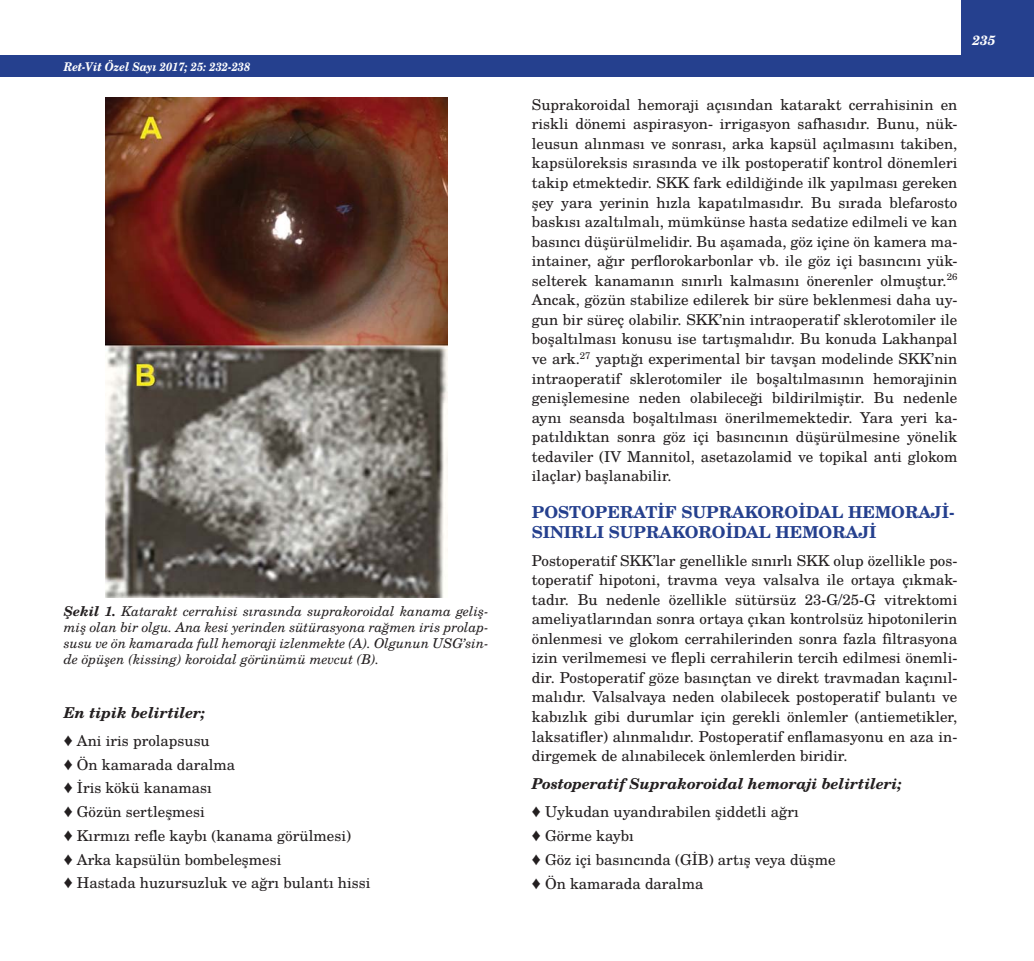
<style>
.page{position:relative;width:1034px;height:961px;background:#fff}
.page>*{position:absolute;margin:0;border:0;box-sizing:border-box;transform-origin:0 0}
.t1{font:700 16.5px/19.5px "Te X Gyre Schola";color:#25408e}
.t2{font:15px/19.5px "Te X Gyre Schola";color:#231f20}
.t3{font:italic 700 15px/28px "Te X Gyre Schola";color:#231f20}
.t4{font:italic 13.5px/16.2px "Te X Gyre Schola";color:#231f20;text-align:justify}
.t5{font:italic 700 13.5px "Te X Gyre Schola";color:#fff}
.t6{font:italic 700 12px "Te X Gyre Schola";color:#fff;scale:.9 1}
.s1{font-weight:700}
.s2{font-weight:400;font-style:normal}
</style>
<div class="page">
<div style="left:961px;top:0;width:72px;height:77px;background:#25408e"></div>
<div style="left:0;top:55px;width:1033px;height:22px;background:#25408e"></div>
<img style="left:105px;top:98px;width:342px;height:500px">
<p class="t6" style="left:64px;top:61px;width:209px">Ret-Vit Özel Sayı 2017; 25: 232-238</p>
<p class="t4" style="left:64px;top:603px;width:426px"><span class="s1">Şekil 1.</span> Katarakt cerrahisi sırasında suprakoroidal kanama geliş&shy;miş olan bir olgu. Ana kesi yerinden sütürasyona rağmen iris prolap&shy;susu ve ön kamarada full hemoraji izlenmekte (A). Olgunun USG’sin&shy;de öpüşen (kissing) koroidal görünümü mevcut (B).</p>
<p class="t3" style="left:64px;top:699px;width:147px">En tipik belirtiler; ♦ <span class="s2">Ani iris prolapsusu</span></p>
<p class="t2" style="left:64px;top:753px;width:308px;line-height:23.7px">♦ Ön kamarada daralma<br>♦ İris kökü kanaması<br>♦ Gözün sertleşmesi<br>♦ Kırmızı refle kaybı (kanama görülmesi)<br>♦ Arka kapsülün bombeleşmesi<br>♦ Hastada huzursuzluk ve ağrı bulantı hissi</p>
<p class="t5" style="left:972px;top:34px;width:25px">235</p>
<p class="t2" style="left:531px;top:96px;width:427px;text-align:justify">Suprakoroidal hemoraji açısından katarakt cerrahisinin en riskli dönemi aspirasyon- irrigasyon safhasıdır. Bunu, nük&shy;leusun alınması ve sonrası, arka kapsül açılmasını takiben, kapsüloreksis sırasında ve ilk postoperatif kontrol dönemleri takip etmektedir. SKK fark edildiğinde ilk yapılması gereken şey yara yerinin hızla kapatılmasıdır. Bu sırada blefarosto baskısı azaltılmalı, mümkünse hasta sedatize edilmeli ve kan basıncı düşürülmelidir. Bu aşamada, göz içine ön kamera ma&shy;intainer, ağır perflorokarbonlar vb. ile göz içi basıncını yük&shy;selterek kanamanın sınırlı kalmasını önerenler olmuştur.<sup>26<br></sup>Ancak, gözün stabilize edilerek bir süre beklenmesi daha uy&shy;gun bir süreç olabilir. SKK’nin intraoperatif sklerotomiler ile boşaltılması konusu ise tartışmalıdır. Bu konuda Lakhanpal ve ark.<sup>27</sup> yaptığı experimental bir tavşan modelinde SKK’nin intraoperatif sklerotomiler ile boşaltılmasının hemorajinin genişlemesine neden olabileceği bildirilmiştir. Bu nedenle aynı seansda boşaltılması önerilmemektedir. Yara yeri ka&shy;patıldıktan sonra göz içi basıncının düşürülmesine yönelik tedaviler (IV Mannitol, asetazolamid ve topikal anti glokom ilaçlar) başlanabilir.</p>
<p class="t1" style="left:531px;top:503px;width:424px">POSTOPERATİF SUPRAKOROİDAL HEMORAJİ-<br>SINIRLI SUPRAKOROİDAL HEMORAJİ</p>
<p class="t2" style="left:531px;top:551px;width:427px;text-align:justify">Postoperatif SKK’lar genellikle sınırlı SKK olup özellikle pos&shy;toperatif hipotoni, travma veya valsalva ile ortaya çıkmak&shy;tadır. Bu nedenle özellikle sütürsüz 23-G/25-G vitrektomi ameliyatlarından sonra ortaya çıkan kontrolsüz hipotonilerin önlenmesi ve glokom cerrahilerinden sonra fazla filtrasyona izin verilmemesi ve flepli cerrahilerin tercih edilmesi önemli&shy;dir. Postoperatif göze basınçtan ve direkt travmadan kaçınıl&shy;malıdır. Valsalvaya neden olabilecek postoperatif bulantı ve kabızlık gibi durumlar için gerekli önlemler (antiemetikler, laksatifler) alınmalıdır. Postoperatif enflamasyonu en aza in&shy;dirgemek de alınabilecek önlemlerden biridir.</p>
<p class="t3" style="left:531px;top:771px;width:371px">Postoperatif Suprakoroidal hemoraji belirtileri; ♦ <span class="s2">Uykudan uyandırabilen şiddetli ağrı</span></p>
<p class="t2" style="left:531px;top:825px;width:305px;line-height:23.9px">♦ Görme kaybı<br>♦ Göz içi basıncında (GİB) artış veya düşme ♦ Ön kamarada daralma</p>
</div>
